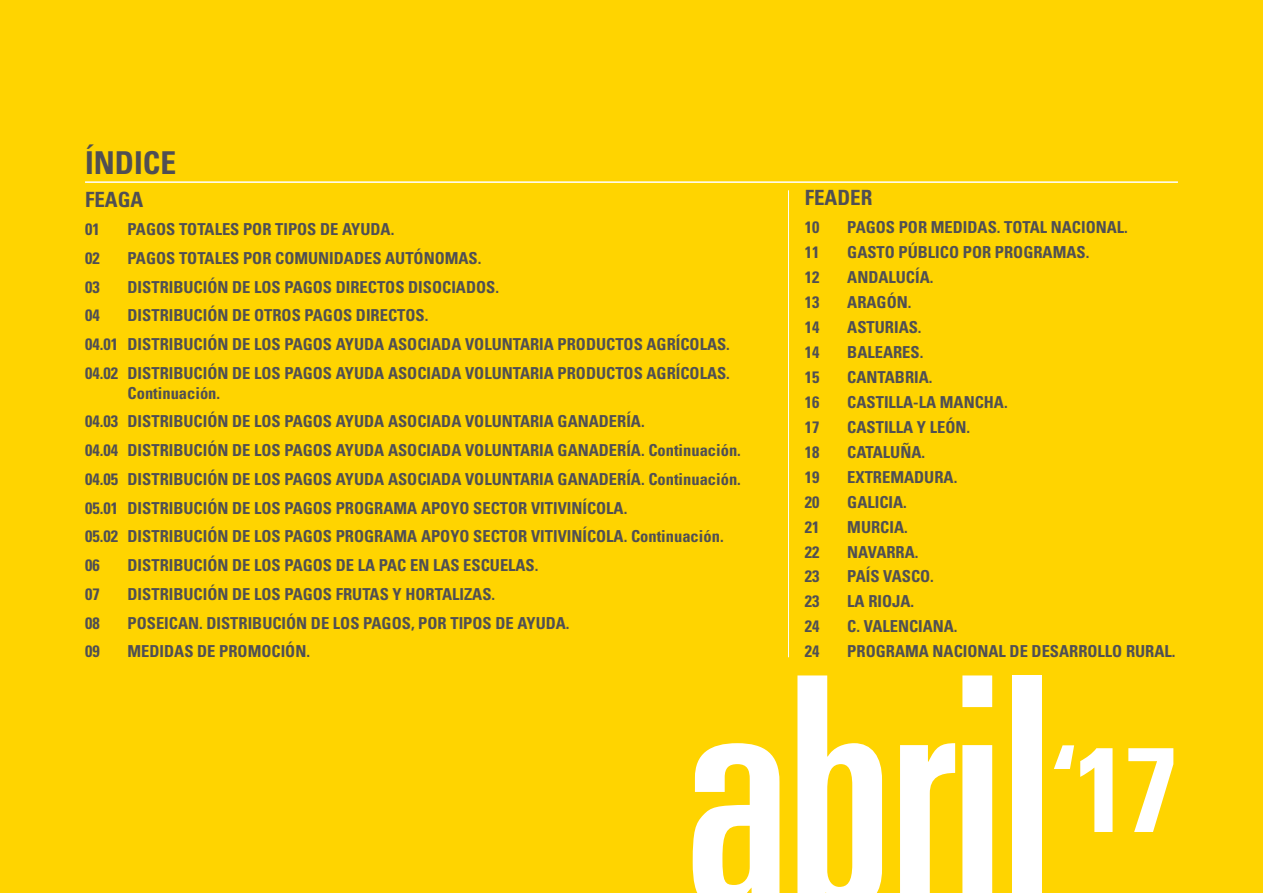
<style>
.page{position:relative;width:1263px;height:893px;background:#ffd400}
.page>*{position:absolute;margin:0;border:0;box-sizing:border-box;transform-origin:0 0}
.t1{font:ultra-condensed 316.5px "Univers";letter-spacing:-.01em;color:#fff}
.t2{font:700 condensed 120px "Univers";color:#fff}
.t3{font:700 condensed 31.5px "Univers";color:#504f53}
.t4{font:700 condensed 21px "Univers";color:#504f53}
.t5{font:700 condensed 16.5px/28.8px "Univers";color:#504f53}
</style>
<div class="page">
<hr style="left:85px;top:181px;width:1093px;height:2px;background:#fff">
<hr style="left:788px;top:190px;width:1px;height:467px;background:#fff">
<h3 class="t3" style="left:85px;top:143px;width:93px">ÍNDICE</h3>
<p class="t4" style="left:85px;top:187px;width:60px">FEAGA</p>
<p class="t5" style="left:85px;top:215px;width:16px">01</p>
<p class="t5" style="left:128px;top:215px;width:268px">PAGOS TOTALES POR TIPOS DE AYUDA.</p>
<p class="t5" style="left:85px;top:244px;width:16px">02</p>
<p class="t5" style="left:128px;top:244px;width:355px">PAGOS TOTALES POR COMUNIDADES AUTÓNOMAS.</p>
<p class="t5" style="left:85px;top:272px;width:16px">03</p>
<p class="t5" style="left:128px;top:272px;width:373px">DISTRIBUCIÓN DE LOS PAGOS DIRECTOS DISOCIADOS.</p>
<p class="t5" style="left:85px;top:301px;width:16px">04</p>
<p class="t4" style="left:805px;top:184px;width:69px">FEADER</p>
<p class="t5" style="left:805px;top:213px;width:16px">10</p>
<p class="t5" style="left:847px;top:213px;width:282px">PAGOS POR MEDIDAS. TOTAL NACIONAL.</p>
<p class="t5" style="left:805px;top:238px;width:16px">11</p>
<p class="t5" style="left:847px;top:238px;width:244px">GASTO PÚBLICO POR PROGRAMAS.</p>
<p class="t5" style="left:805px;top:263px;width:16px">12</p>
<p class="t5" style="left:847px;top:263px;width:88px">ANDALUCÍA.</p>
<p class="t5" style="left:805px;top:288px;width:16px">13</p>
<p class="t5" style="left:847px;top:288px;width:66px">ARAGÓN.</p>
<p class="t5" style="left:805px;top:313px;width:16px">14</p>
<p class="t5" style="left:847px;top:313px;width:76px">ASTURIAS.</p>
<p class="t5" style="left:805px;top:338px;width:16px">14</p>
<p class="t5" style="left:847px;top:338px;width:78px">BALEARES.</p>
<p class="t5" style="left:805px;top:363px;width:16px">15</p>
<p class="t5" style="left:847px;top:363px;width:87px">CANTABRIA.</p>
<p class="t5" style="left:805px;top:387px;width:16px">16</p>
<p class="t5" style="left:847px;top:387px;width:162px">CASTILLA-LA MANCHA.</p>
<p class="t5" style="left:805px;top:412px;width:16px">17</p>
<p class="t5" style="left:847px;top:412px;width:124px">CASTILLA Y LEÓN.</p>
<p class="t5" style="left:805px;top:437px;width:16px">18</p>
<p class="t5" style="left:847px;top:437px;width:79px">CATALUÑA.</p>
<p class="t5" style="left:805px;top:462px;width:16px">19</p>
<p class="t5" style="left:847px;top:462px;width:112px">EXTREMADURA.</p>
<p class="t5" style="left:805px;top:487px;width:16px">20</p>
<p class="t5" style="left:847px;top:487px;width:61px">GALICIA.</p>
<p class="t5" style="left:805px;top:512px;width:16px">21</p>
<p class="t5" style="left:847px;top:512px;width:62px">MURCIA.</p>
<p class="t5" style="left:805px;top:537px;width:16px">22</p>
<p class="t5" style="left:847px;top:537px;width:73px">NAVARRA.</p>
<p class="t5" style="left:805px;top:562px;width:16px">23</p>
<p class="t5" style="left:847px;top:562px;width:88px">PAÍS VASCO.</p>
<p class="t5" style="left:805px;top:587px;width:16px">23</p>
<p class="t5" style="left:847px;top:587px;width:68px">LA RIOJA.</p>
<p class="t5" style="left:805px;top:612px;width:16px">24</p>
<p class="t5" style="left:847px;top:612px;width:112px">C. VALENCIANA.</p>
<p class="t5" style="left:805px;top:637px;width:16px">24</p>
<p class="t5" style="left:847px;top:637px;width:330px">PROGRAMA NACIONAL DE DESARROLLO RURAL.</p>
<h1 class="t1" style="left:685px;top:611px;width:371px">abril</h1>
<p class="t5" style="left:85px;top:301px;width:646px;text-indent:43px">DISTRIBUCIÓN DE OTROS PAGOS DIRECTOS.<br>04.01 DISTRIBUCIÓN DE LOS PAGOS AYUDA ASOCIADA VOLUNTARIA PRODUCTOS AGRÍCOLAS.<br>04.02 DISTRIBUCIÓN DE LOS PAGOS AYUDA ASOCIADA VOLUNTARIA PRODUCTOS AGRÍCOLAS.</p>
<p class="t5" style="left:85px;top:378px;width:657px;text-indent:43px">Continuación.<br>04.03 DISTRIBUCIÓN DE LOS PAGOS AYUDA ASOCIADA VOLUNTARIA GANADERÍA.<br>04.04 DISTRIBUCIÓN DE LOS PAGOS AYUDA ASOCIADA VOLUNTARIA GANADERÍA. Continuación.<br>04.05 DISTRIBUCIÓN DE LOS PAGOS AYUDA ASOCIADA VOLUNTARIA GANADERÍA. Continuación.<br>05.01 DISTRIBUCIÓN DE LOS PAGOS PROGRAMA APOYO SECTOR VITIVINÍCOLA.<br>05.02 DISTRIBUCIÓN DE LOS PAGOS PROGRAMA APOYO SECTOR VITIVINÍCOLA. Continuación.<br>06</p>
<p class="t5" style="left:128px;top:551px;width:412px">DISTRIBUCIÓN DE LOS PAGOS DE LA PAC EN LAS ESCUELAS.</p>
<p class="t5" style="left:85px;top:579px;width:16px">07</p>
<p class="t5" style="left:128px;top:579px;width:369px">DISTRIBUCIÓN DE LOS PAGOS FRUTAS Y HORTALIZAS.</p>
<p class="t5" style="left:85px;top:608px;width:16px">08</p>
<p class="t5" style="left:128px;top:608px;width:443px">POSEICAN. DISTRIBUCIÓN DE LOS PAGOS, POR TIPOS DE AYUDA.</p>
<p class="t5" style="left:85px;top:637px;width:16px">09</p>
<p class="t5" style="left:128px;top:637px;width:184px">MEDIDAS DE PROMOCIÓN.</p>
<h2 class="t2" style="left:1051px;top:716px;width:129px">‘17</h2>
</div>
